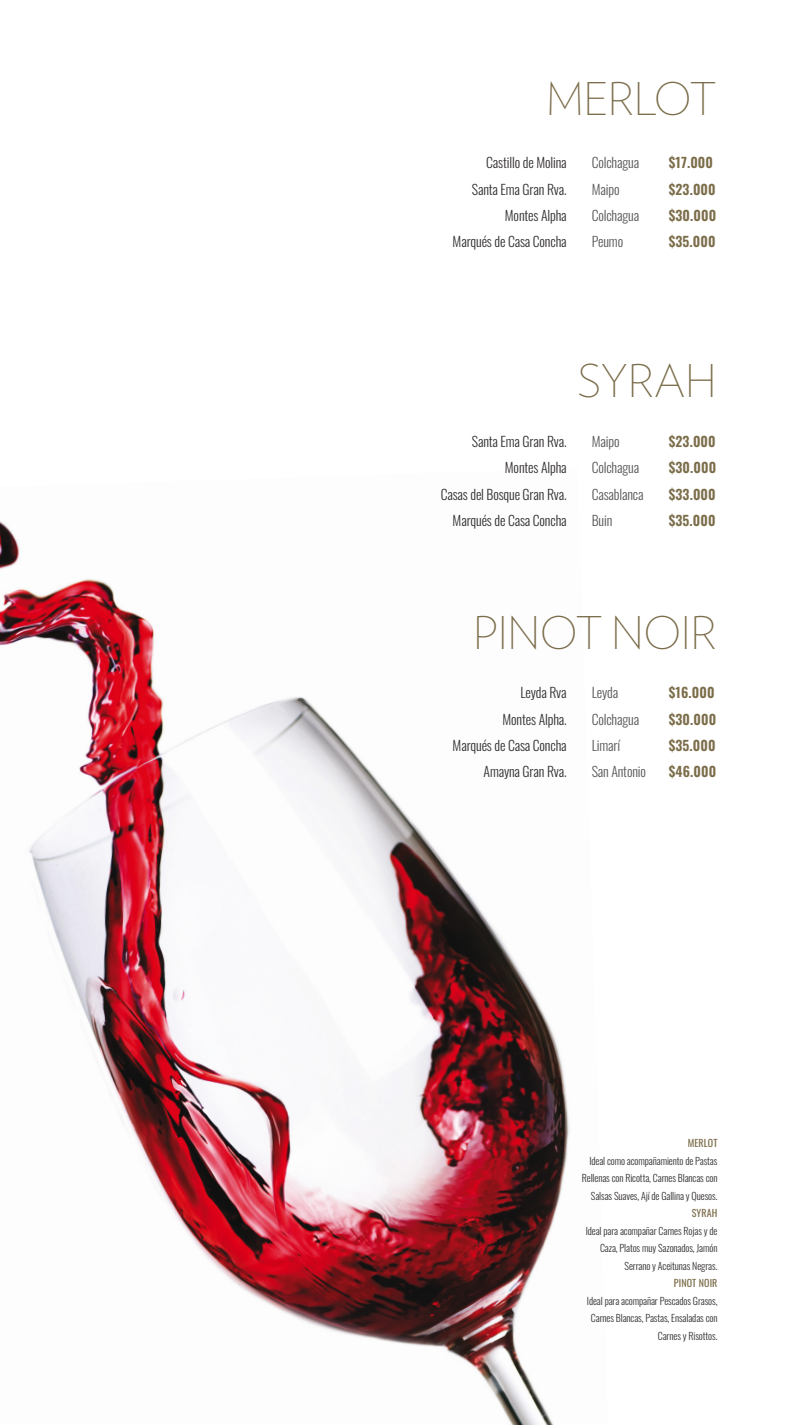
<style>
.page{position:relative;width:802px;height:1425px;background:#fff}
.page>*{position:absolute;margin:0;border:0;box-sizing:border-box;transform-origin:0 0}
.t1{font:200 45px "Verlag";letter-spacing:-.01em;color:#7b6d4a}
.t2{font:300 13.75px/26.2px "Oswald";letter-spacing:-.01em;color:#343031;text-align:right}
.t3{font:300 13.75px/26.2px "Oswald";letter-spacing:-.01em;color:#58585a}
.t4{font:600 13.75px/26.2px "Oswald";letter-spacing:.01em;color:#7b6d4a}
.t5{font:300 10px/17.5px "Oswald";letter-spacing:-.01em;color:#343031;text-align:right}
.t6{font:10px "Oswald";letter-spacing:.01em;color:#7b6d4a}
</style>
<div class="page">
<img style="left:0;top:521px;width:570px;height:904px">
<h1 class="t1" style="left:546px;top:67px;width:172px">MERLOT</h1>
<h2 class="t2" style="left:452px;top:148px;width:115px">Castillo de Molina<br>Santa Ema Gran Rva.<br>Montes Alpha<br>Marqués de Casa Concha</h2>
<h2 class="t3" style="left:591px;top:148px;width:49px">Colchagua<br>Maipo<br>Colchagua<br>Peumo</h2>
<h2 class="t4" style="left:668px;top:150px;width:49px">$17.000 $23.000 $30.000 $35.000</h2>
<h2 class="t2" style="left:440px;top:427px;width:127px">Santa Ema Gran Rva.<br>Montes Alpha<br>Casas del Bosque Gran Rva.<br>Marqués de Casa Concha</h2>
<h1 class="t1" style="left:578px;top:348px;width:140px">SYRAH</h1>
<h2 class="t4" style="left:668px;top:429px;width:49px;text-align:justify">$23.000 $30.000 $33.000 $35.000</h2>
<h2 class="t3" style="left:591px;top:427px;width:53px">Maipo<br>Colchagua<br>Casablanca<br>Buin</h2>
<h1 class="t1" style="left:473px;top:601px;width:245px">PINOT NOIR</h1>
<h2 class="t4" style="left:668px;top:680px;width:49px">$16.000 $30.000 $35.000 $46.000</h2>
<h2 class="t2" style="left:452px;top:678px;width:115px">Leyda Rva<br>Montes Alpha.<br>Marqués de Casa Concha<br>Amayna Gran Rva.</h2>
<h2 class="t3" style="left:591px;top:678px;width:56px">Leyda<br>Colchagua<br>Limarí<br>San Antonio</h2>
<p class="t6" style="left:687px;top:1134px;width:31px">MERLOT</p>
<p class="t5" style="left:582px;top:1151px;width:137px">Ideal como acompañamiento de Pastas<br>Rellenas con Ricotta, Carnes Blancas con<br>Salsas Suaves, Ají de Gallina y Quesos.</p>
<p class="t5" style="left:585px;top:1221px;width:133px">Ideal para acompañar Carnes Rojas y de<br>Caza, Platos muy Sazonados, Jamón<br>Serrano y Aceitunas Negras.</p>
<p class="t5" style="left:587px;top:1291px;width:132px">Ideal para acompañar Pescados Grasos,<br>Carnes Blancas, Pastas, Ensaladas con<br>Carnes y Risottos.</p>
<p class="t6" style="left:691px;top:1204px;width:27px">SYRAH</p>
<p class="t6" style="left:673px;top:1274px;width:45px">PINOT NOIR</p>
</div>
